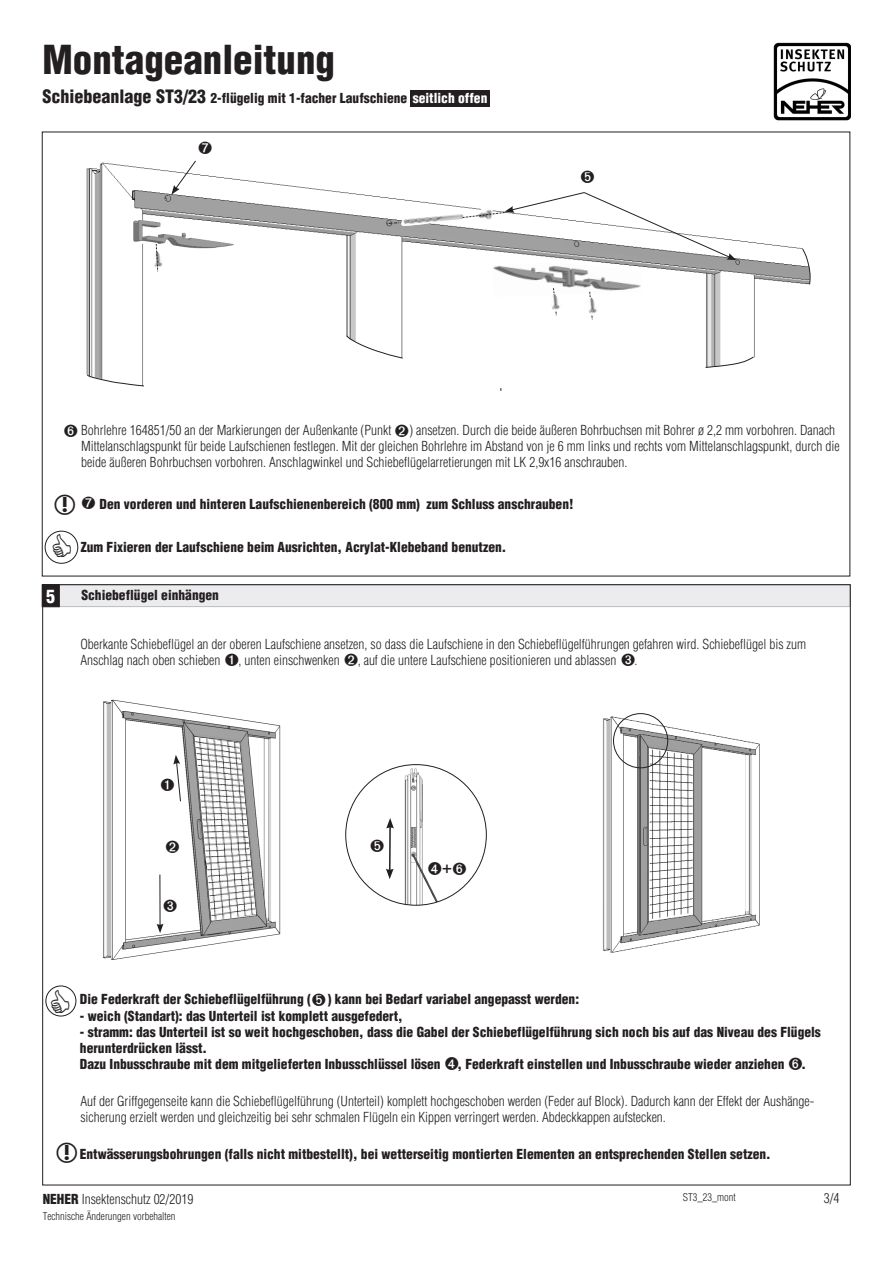
<style>
.page{position:relative;width:893px;height:1263px;background:#fff}
.page>*{position:absolute;margin:0;border:0;box-sizing:border-box;transform-origin:0 0}
.Überschriften{font:900 condensed 39px "Helvetica";color:#231f20}
.Überschriften-2{font:900 condensed 18px "Helvetica";color:#fff}
.t1{font:18px "Arial";color:#231f20}
.Zubehör-Werkzeug{font:300 condensed 13.5px/16.2px "Helvetica";color:#231f20}
.Zubehör-Werkzeug-2{font:900 condensed 13.5px/16.2px "Helvetica";color:#231f20}
.Überschriften-3{font:900 condensed 13.5px "Helvetica";color:#231f20}
.Zubehör-Werkzeug-3{font:300 condensed 10.5px "Helvetica";color:#231f20}
.s1{font-size:18px}
.s2{color:#fff}
.s3{font-weight:900}
</style>
<div class="page">
<img style="left:773px;top:43px;width:77px;height:78px">
<div style="left:42px;top:585px;width:808px;height:22px;background:#ececee;border:1px solid #bcbdc0"></div>
<div style="left:42px;top:584px;width:17px;height:23px;background:#231f20"></div>
<img style="left:402px;top:766px;width:47px;height:139px">
<hr style="left:389px;top:826px;width:2px;height:45px;background:#231f20">
<svg style="left:386px;top:818px;width:8px;height:10px"></svg>
<svg style="left:386px;top:869px;width:8px;height:10px"></svg>
<div style="left:45px;top:985px;width:31px;height:31px;border:1px solid #231f20;border-radius:50%"></div>
<div style="left:45px;top:531px;width:33px;height:33px;border:1px solid #231f20;border-radius:50%"></div>
<img style="left:103px;top:699px;width:178px;height:261px">
<hr style="left:160px;top:874px;width:1px;height:52px;background:#231f20">
<svg style="left:157px;top:924px;width:6px;height:9px"></svg>
<svg style="left:194px;top:737px;width:62px;height:184px"></svg>
<img style="left:195px;top:737px;width:61px;height:183px">
<svg style="left:264px;top:739px;width:5px;height:179px"></svg>
<img style="left:603px;top:715px;width:157px;height:238px">
<svg style="left:745px;top:755px;width:4px;height:156px"></svg>
<svg style="left:636px;top:748px;width:57px;height:171px"></svg>
<hr style="left:640px;top:736px;width:1px;height:197px;background:#231f20">
<div style="left:613px;top:713px;width:55px;height:55px;border:1px solid #231f20;border-radius:50%"></div>
<img style="left:86px;top:162px;width:715px;height:229px">
<svg style="left:704px;top:356px;width:53px;height:17px"></svg>
<svg style="left:801px;top:248px;width:10px;height:37px"></svg>
<svg style="left:344px;top:335px;width:60px;height:56px"></svg>
<svg style="left:86px;top:374px;width:59px;height:17px"></svg>
<svg style="left:171px;top:160px;width:26px;height:35px"></svg>
<svg style="left:131px;top:219px;width:114px;height:53px"></svg>
<svg style="left:388px;top:192px;width:348px;height:131px"></svg>
<img style="left:550px;top:294px;width:12px;height:17px">
<div style="left:410px;top:90px;width:80px;height:17px;background:#231f20"></div>
<svg style="left:428px;top:863px;width:13px;height:12px"></svg>
<svg style="left:161px;top:755px;width:20px;height:47px"></svg>
<svg style="left:166px;top:841px;width:13px;height:13px"></svg>
<svg style="left:164px;top:900px;width:13px;height:13px"></svg>
<svg style="left:581px;top:171px;width:13px;height:13px"></svg>
<p class="Überschriften" style="left:43px;top:36px;width:294px">Montageanleitung</p>
<p class="Überschriften-3" style="left:43px;top:90px;width:446px"><span class="s1">Schiebeanlage ST3/23</span> 2-flügelig mit 1-facher Laufschiene <span class="s2">seitlich offen</span></p>
<p class="Zubehör-Werkzeug" style="left:81px;top:422px;width:312px">Bohrlehre 164851/50 an der Markierungen der Außenkante (Punkt</p>
<p class="Zubehör-Werkzeug" style="left:81px;top:422px;width:760px;text-indent:328px">) ansetzen. Durch die beide äußeren Bohrbuchsen mit Bohrer ø 2,2 mm vorbohren. Danach<br>Mittelanschlagspunkt für beide Laufschienen festlegen. Mit der gleichen Bohrlehre im Abstand von je 6 mm links und rechts vom Mittelanschlagspunkt, durch die beide äußeren Bohrbuchsen vorbohren. Anschlagwinkel und Schiebeflügelarretierungen mit LK 2,9x16 anschrauben.</p>
<p class="Zubehör-Werkzeug-2" style="left:100px;top:496px;width:475px">Den vorderen und hinteren Laufschienenbereich (800 mm) zum Schluss anschrauben!</p>
<p class="Zubehör-Werkzeug-2" style="left:81px;top:539px;width:427px">Zum Fixieren der Laufschiene beim Ausrichten, Acrylat-Klebeband benutzen.</p>
<p class="Überschriften-2" style="left:46px;top:585px;width:10px">5</p>
<p class="Überschriften-3" style="left:81px;top:586px;width:139px">Schiebeflügel einhängen</p>
<p class="Zubehör-Werkzeug" style="left:80px;top:635px;width:727px">Oberkante Schiebeflügel an der oberen Laufschiene ansetzen, so dass die Laufschiene in den Schiebeflügelführungen gefahren wird. Schiebeflügel bis zum<br>Anschlag nach oben schieben</p>
<p class="Zubehör-Werkzeug" style="left:239px;top:652px;width:103px">, unten einschwenken</p>
<p class="Zubehör-Werkzeug" style="left:358px;top:652px;width:260px">, auf die untere Laufschiene positionieren und ablassen</p>
<p class="Zubehör-Werkzeug" style="left:634px;top:652px;width:4px">.</p>
<p class="t1" style="left:442px;top:856px;width:12px">+</p>
<p class="Zubehör-Werkzeug-2" style="left:80px;top:991px;width:232px">Die Federkraft der Schiebeflügelführung (</p>
<p class="Zubehör-Werkzeug-2" style="left:328px;top:991px;width:253px">) kann bei Bedarf variabel angepasst werden:</p>
<p class="Zubehör-Werkzeug-2" style="left:80px;top:1007px;width:324px">- weich (Standart): das Unterteil ist komplett ausgefedert,</p>
<p class="Zubehör-Werkzeug-2" style="left:80px;top:1023px;width:742px">- stramm: das Unterteil ist so weit hochgeschoben, dass die Gabel der Schiebeflügelführung sich noch bis auf das Niveau des Flügels herunterdrücken lässt.</p>
<p class="Zubehör-Werkzeug-2" style="left:80px;top:1056px;width:362px">Dazu Inbusschraube mit dem mitgelieferten Inbusschlüssel lösen</p>
<p class="Zubehör-Werkzeug-2" style="left:458px;top:1056px;width:328px">, Federkraft einstellen und Inbusschraube wieder anziehen</p>
<p class="Zubehör-Werkzeug-2" style="left:801px;top:1056px;width:6px">.</p>
<p class="Zubehör-Werkzeug" style="left:80px;top:1093px;width:735px">Auf der Griffgegenseite kann die Schiebeflügelführung (Unterteil) komplett hochgeschoben werden (Feder auf Block). Dadurch kann der Effekt der Aushänge&shy;sicherung erzielt werden und gleichzeitig bei sehr schmalen Flügeln ein Kippen verringert werden. Abdeckkappen aufstecken.</p>
<p class="Zubehör-Werkzeug-2" style="left:80px;top:1145px;width:693px">Entwässerungsbohrungen (falls nicht mitbestellt), bei wetterseitig montierten Elementen an entsprechenden Stellen setzen.</p>
<p class="Zubehör-Werkzeug" style="left:43px;top:1191px;width:152px"><span class="s3">NEHER</span> Insektenschutz 02/2019</p>
<p class="Zubehör-Werkzeug-3" style="left:43px;top:1210px;width:134px">Technische Änderungen vorbehalten</p>
<p class="Zubehör-Werkzeug-3" style="left:683px;top:1190px;width:55px">ST3_23_mont</p>
<p class="Zubehör-Werkzeug" style="left:824px;top:1190px;width:17px">3/4</p>
</div>
